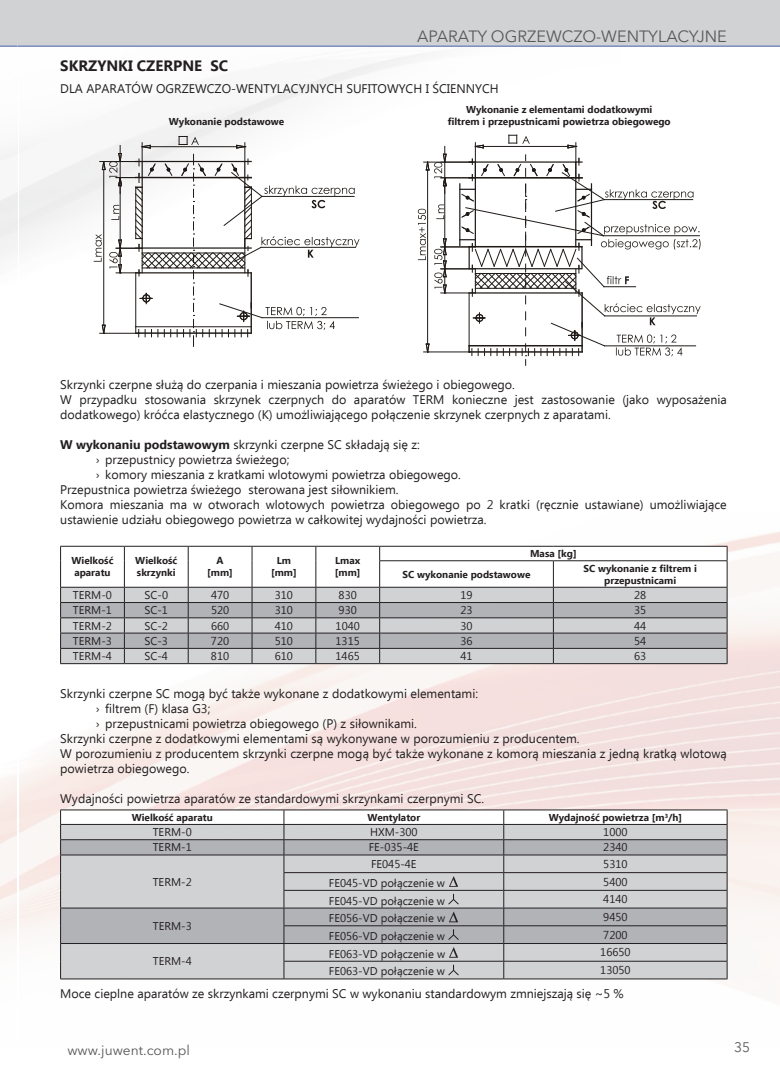
<style>
.page{position:relative;width:780px;height:1088px;background:#fff}
.page>*{position:absolute;margin:0;border:0;box-sizing:border-box;transform-origin:0 0}
.t1{font:16.25px "Avenir Next LT Pro";color:#57585a}
.t2{font:700 15px "Ebrima";color:#231f20}
.t3{font:13.75px "Avenir Next LT Pro";color:#57585a}
.t4{font:12.5px/15px "Ebrima";color:#231f20}
.t5{font:11.25px "Ebrima";color:#231f20}
.t6{font:700 10px/12px "Ebrima";color:#231f20;text-align:center}
.s1{font-weight:700}
</style>
<div class="page">
<img style="left:20px;top:54px;width:507px;height:312px">
<img style="left:20px;top:531px;width:760px;height:449px">
<div style="left:18px;top:0;width:762px;height:45px;background:#d1d2d4"></div>
<div style="left:0;top:0;width:18px;height:45px;background:#d1d2d4"></div>
<svg style="left:0;top:46px;width:18px;height:1px"></svg>
<hr style="left:18px;top:46px;width:762px;height:1px;background:#253f8e">
<svg style="left:94px;top:136px;width:265px;height:210px"></svg>
<svg style="left:418px;top:135px;width:282px;height:230px"></svg>
<svg style="left:60px;top:546px;width:667px;height:117px"></svg>
<hr style="left:60px;top:663px;width:64px;height:1px;background:#231f20">
<hr style="left:124px;top:663px;width:64px;height:1px;background:#231f20">
<hr style="left:188px;top:663px;width:64px;height:1px;background:#231f20">
<hr style="left:252px;top:663px;width:64px;height:1px;background:#231f20">
<hr style="left:316px;top:663px;width:63px;height:1px;background:#231f20">
<hr style="left:379px;top:663px;width:174px;height:1px;background:#231f20">
<hr style="left:553px;top:663px;width:174px;height:1px;background:#231f20">
<hr style="left:60px;top:809px;width:224px;height:1px;background:#231f20">
<hr style="left:284px;top:809px;width:219px;height:1px;background:#231f20">
<hr style="left:503px;top:809px;width:224px;height:1px;background:#231f20">
<hr style="left:60px;top:978px;width:224px;height:1px;background:#231f20">
<hr style="left:284px;top:978px;width:219px;height:1px;background:#231f20">
<hr style="left:503px;top:978px;width:224px;height:1px;background:#231f20">
<svg style="left:60px;top:810px;width:667px;height:168px;background:#c2c2c5"></svg>
<h1 class="t1" style="left:417px;top:26px;width:311px">APARATY OGRZEWCZO-WENTYLACYJNE</h1>
<p class="t2" style="left:60px;top:55px;width:169px">SKRZYNKI CZERPNE SC</p>
<p class="t4" style="left:60px;top:82px;width:440px">DLA APARATÓW OGRZEWCZO-WENTYLACYJNYCH SUFITOWYCH I ŚCIENNYCH</p>
<p class="t6" style="left:169px;top:116px;width:117px">Wykonanie podstawowe</p>
<p class="t6" style="left:447px;top:104px;width:224px">Wykonanie z elementami dodatkowymi<br>filtrem i przepustnicami powietrza obiegowego</p>
<p class="t4" style="left:60px;top:378px;width:668px">Skrzynki czerpne służą do czerpania i mieszania powietrza świeżego i obiegowego.<br>W przypadku stosowania skrzynek czerpnych do aparatów TERM konieczne jest zastosowanie (jako wyposażenia dodatkowego) króćca elastycznego (K) umożliwiającego połączenie skrzynek czerpnych z aparatami.</p>
<p class="t4" style="left:60px;top:438px;width:361px"><span class="s1">W wykonaniu podstawowym</span> skrzynki czerpne SC składają się z:</p>
<p class="t4" style="left:96px;top:453px;width:195px">› przepustnicy powietrza świeżego;</p>
<p class="t4" style="left:96px;top:468px;width:367px">› komory mieszania z kratkami wlotowymi powietrza obiegowego.</p>
<p class="t4" style="left:60px;top:483px;width:340px">Przepustnica powietrza świeżego sterowana jest siłownikiem.</p>
<p class="t4" style="left:60px;top:498px;width:668px">Komora mieszania ma w otworach wlotowych powietrza obiegowego po 2 kratki (ręcznie ustawiane) umożliwiające</p>
<p class="t4" style="left:60px;top:513px;width:428px">ustawienie udziału obiegowego powietrza w całkowitej wydajności powietrza.</p>
<p class="t6" style="left:71px;top:555px;width:44px;text-align:left">Wielkość aparatu</p>
<p class="t6" style="left:135px;top:555px;width:44px;text-align:left">Wielkość skrzynki</p>
<p class="t6" style="left:207px;top:555px;width:27px">A [mm]</p>
<p class="t6" style="left:271px;top:555px;width:27px">Lm [mm]</p>
<p class="t6" style="left:335px;top:555px;width:27px;text-align:left">Lmax [mm]</p>
<p class="t6" style="left:402px;top:544px;width:176px;line-height:20.5px;text-align:left;text-indent:127px">Masa [kg]<br>SC wykonanie podstawowe</p>
<p class="t6" style="left:583px;top:563px;width:115px">SC wykonanie z filtrem i przepustnicami</p>
<p class="t5" style="left:73px;top:587px;width:40px">TERM-0</p>
<p class="t5" style="left:144px;top:587px;width:25px">SC-0</p>
<p class="t5" style="left:211px;top:587px;width:20px">470</p>
<p class="t5" style="left:275px;top:587px;width:20px">310</p>
<p class="t5" style="left:338px;top:587px;width:20px">830</p>
<p class="t5" style="left:460px;top:587px;width:14px">19</p>
<p class="t5" style="left:634px;top:587px;width:14px">28</p>
<p class="t5" style="left:73px;top:602px;width:40px">TERM-1</p>
<p class="t5" style="left:144px;top:602px;width:25px">SC-1</p>
<p class="t5" style="left:211px;top:602px;width:20px">520</p>
<p class="t5" style="left:275px;top:602px;width:20px">310</p>
<p class="t5" style="left:338px;top:602px;width:20px">930</p>
<p class="t5" style="left:460px;top:602px;width:14px">23</p>
<p class="t5" style="left:634px;top:602px;width:14px">35</p>
<p class="t5" style="left:73px;top:617px;width:40px">TERM-2</p>
<p class="t5" style="left:144px;top:617px;width:25px">SC-2</p>
<p class="t5" style="left:211px;top:617px;width:20px">660</p>
<p class="t5" style="left:275px;top:617px;width:20px">410</p>
<p class="t5" style="left:335px;top:617px;width:26px">1040</p>
<p class="t5" style="left:460px;top:617px;width:14px">30</p>
<p class="t5" style="left:634px;top:617px;width:14px">44</p>
<p class="t5" style="left:73px;top:633px;width:40px">TERM-3</p>
<p class="t5" style="left:144px;top:633px;width:25px">SC-3</p>
<p class="t5" style="left:211px;top:633px;width:20px">720</p>
<p class="t5" style="left:275px;top:633px;width:20px">510</p>
<p class="t5" style="left:335px;top:633px;width:26px">1315</p>
<p class="t5" style="left:460px;top:633px;width:14px">36</p>
<p class="t5" style="left:634px;top:633px;width:14px">54</p>
<p class="t5" style="left:73px;top:648px;width:40px">TERM-4</p>
<p class="t5" style="left:144px;top:648px;width:25px">SC-4</p>
<p class="t5" style="left:211px;top:648px;width:20px">810</p>
<p class="t5" style="left:275px;top:648px;width:20px">610</p>
<p class="t5" style="left:335px;top:648px;width:26px">1465</p>
<p class="t5" style="left:460px;top:648px;width:14px">41</p>
<p class="t5" style="left:634px;top:648px;width:14px">63</p>
<p class="t4" style="left:60px;top:686px;width:419px">Skrzynki czerpne SC mogą być także wykonane z dodatkowymi elementami:</p>
<p class="t4" style="left:96px;top:701px;width:116px">› filtrem (F) klasa G3;</p>
<p class="t4" style="left:96px;top:716px;width:323px">› przepustnicami powietrza obiegowego (P) z siłownikami.</p>
<p class="t4" style="left:60px;top:731px;width:521px">Skrzynki czerpne z dodatkowymi elementami są wykonywane w porozumieniu z producentem.</p>
<p class="t4" style="left:60px;top:746px;width:668px">W porozumieniu z producentem skrzynki czerpne mogą być także wykonane z komorą mieszania z jedną kratką wlotową</p>
<p class="t4" style="left:60px;top:761px;width:131px">powietrza obiegowego.</p>
<p class="t4" style="left:60px;top:791px;width:425px">Wydajności powietrza aparatów ze standardowymi skrzynkami czerpnymi SC.</p>
<p class="t6" style="left:132px;top:812px;width:83px">Wielkość aparatu</p>
<p class="t6" style="left:367px;top:812px;width:54px">Wentylator</p>
<p class="t6" style="left:548px;top:812px;width:135px">Wydajność powietrza [m<sup>3</sup>/h]</p>
<p class="t5" style="left:153px;top:824px;width:40px">TERM-0</p>
<p class="t5" style="left:370px;top:824px;width:49px">HXM-300</p>
<p class="t5" style="left:603px;top:824px;width:26px">1000</p>
<p class="t5" style="left:153px;top:839px;width:40px">TERM-1</p>
<p class="t5" style="left:369px;top:839px;width:52px">FE-035-4E</p>
<p class="t5" style="left:603px;top:839px;width:26px">2340</p>
<p class="t5" style="left:153px;top:873px;width:40px">TERM-2</p>
<p class="t5" style="left:371px;top:856px;width:47px">FE045-4E</p>
<p class="t5" style="left:603px;top:856px;width:26px">5310</p>
<p class="t5" style="left:329px;top:875px;width:118px">FE045-VD połączenie w</p>
<p class="t5" style="left:603px;top:873px;width:26px">5400</p>
<p class="t5" style="left:329px;top:892px;width:118px">FE045-VD połączenie w</p>
<p class="t5" style="left:603px;top:891px;width:26px">4140</p>
<p class="t5" style="left:153px;top:918px;width:40px">TERM-3</p>
<p class="t5" style="left:329px;top:910px;width:118px">FE056-VD połączenie w</p>
<p class="t5" style="left:603px;top:909px;width:26px">9450</p>
<p class="t5" style="left:329px;top:928px;width:118px">FE056-VD połączenie w</p>
<p class="t5" style="left:603px;top:927px;width:26px">7200</p>
<p class="t5" style="left:329px;top:946px;width:118px">FE063-VD połączenie w</p>
<p class="t5" style="left:600px;top:944px;width:32px">16650</p>
<p class="t5" style="left:329px;top:963px;width:118px">FE063-VD połączenie w</p>
<p class="t5" style="left:600px;top:962px;width:32px">13050</p>
<p class="t4" style="left:60px;top:987px;width:565px">Moce cieplne aparatów ze skrzynkami czerpnymi SC w wykonaniu standardowym zmniejszają się ~5 %</p>
<p class="t5" style="left:153px;top:953px;width:40px">TERM-4</p>
<p class="t3" style="left:67px;top:1042px;width:124px">www.juwent.com.pl</p>
<p class="t3" style="left:734px;top:1039px;width:17px">35</p>
</div>
